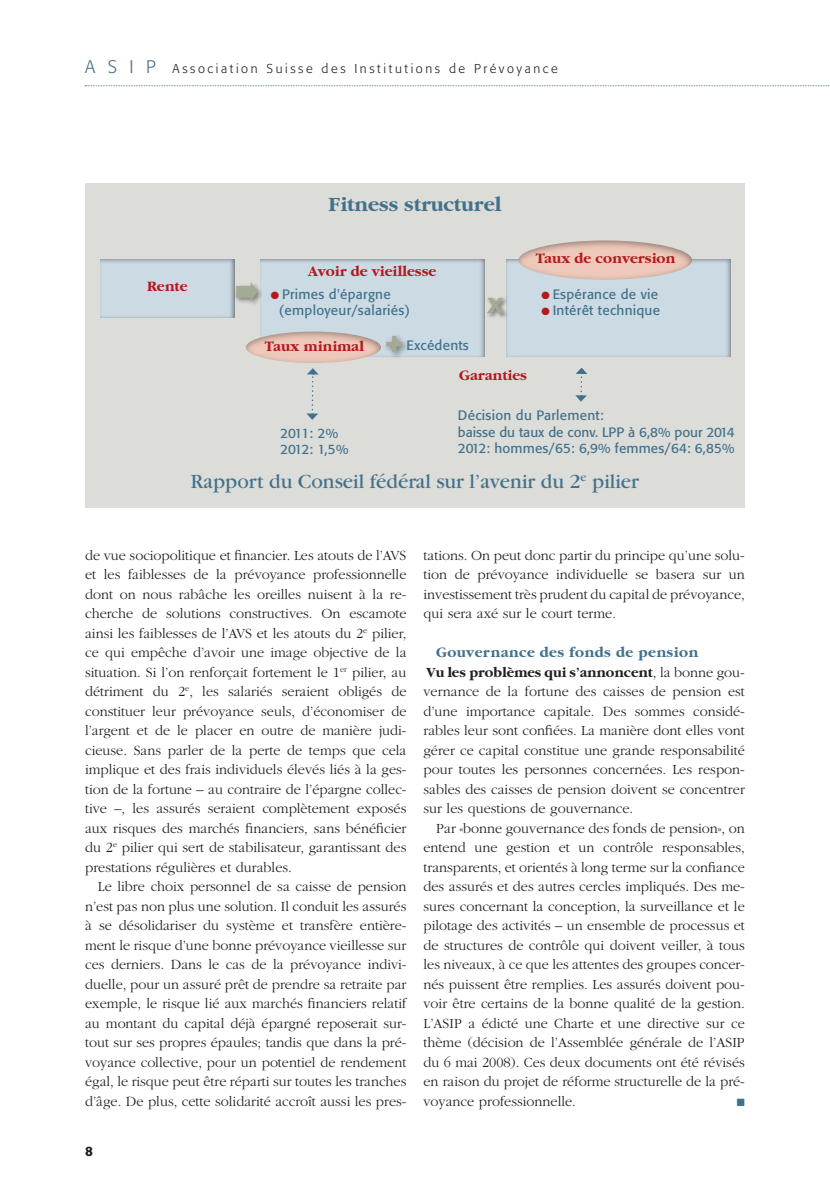
<style>
.page{position:relative;width:830px;height:1191px;background:#fff}
.page>*{position:absolute;margin:0;border:0;box-sizing:border-box;transform-origin:0 0}
.Head3_Lead_SR{font:21px "Garamond LT";color:#41718c}
.Head3_Lead_SR-2{font:700 21px "Garamond LT";color:#41718c}
.t1{font:300 18px "Formata BQ";color:#41718c}
.Head3_Lead_SR-3{font:700 15px "Garamond LT";color:#b4181d}
.Zwischentiteli_gross{font:700 15px "Garamond LT";letter-spacing:.025em;color:#41718c}
.Lauftext_mEinz{font:300 14.55px/19.5px "Garamond LT";color:#231f20;text-align:justify}
.Lauftext_oEinz_Texta{font:300 14.55px/19.5px "Garamond LT";color:#231f20;text-align:justify}
.Blickpunkt3_Text_oDo{font:13.5px "Formata BQ";letter-spacing:.02em;color:#41718c}
.Blickpunkt3_Text_oDo-2{font:13.5px "Formata BQ";color:#41718c}
.t2{font:500 13.5px "Formata BQ";color:#231f20}
.t3{font:300 12.75px "Formata BQ";letter-spacing:.2em;color:#231f20}
.Lauftext_mEinz-2{font:10.5px "Zapf Dingbats";color:#41718c}
.s1{color:#b4181d}
.s2{font-weight:700}
</style>
<div class="page">
<svg style="left:85px;top:85px;width:745px;height:1px"></svg>
<div style="left:85px;top:183px;width:659px;height:324px;background:#dcdcd8"></div>
<div style="left:99px;top:259px;width:137px;height:61px;background:#231f20;opacity:.5"></div>
<div style="left:259px;top:257px;width:228px;height:101px;background:#231f20;opacity:.5"></div>
<div style="left:505px;top:257px;width:228px;height:101px;background:#ccdae4"></div>
<div style="left:515px;top:239px;width:177px;height:42px;background:#231f20;opacity:.5"></div>
<div style="left:233px;top:280px;width:31px;height:28px;background:#231f20;opacity:.5"></div>
<svg style="left:236px;top:282px;width:21px;height:20px"></svg>
<div style="left:243px;top:329px;width:138px;height:34px;background:#231f20;opacity:.5"></div>
<div style="left:485px;top:296px;width:23px;height:22px;background:#231f20;opacity:.5"></div>
<svg style="left:486px;top:298px;width:17px;height:15px"></svg>
<svg style="left:306px;top:368px;width:12px;height:52px"></svg>
<svg style="left:575px;top:367px;width:12px;height:35px"></svg>
<div style="left:382px;top:332px;width:28px;height:28px;background:#231f20;opacity:.5"></div>
<svg style="left:386px;top:336px;width:16px;height:16px"></svg>
<p class="t1" style="left:85px;top:56px;width:72px">A S I P</p>
<p class="t3" style="left:172px;top:61px;width:387px">Association Suisse des Institutions de Prévoyance</p>
<p class="Head3_Lead_SR-2" style="left:328px;top:193px;width:174px">Fitness structurel</p>
<p class="Head3_Lead_SR-3" style="left:308px;top:263px;width:130px">Avoir de vieillesse</p>
<p class="Head3_Lead_SR-3" style="left:535px;top:251px;width:141px">Taux de conversion</p>
<p class="Head3_Lead_SR-3" style="left:147px;top:278px;width:42px">Rente</p>
<p class="Blickpunkt3_Text_oDo" style="left:270px;top:285px;width:121px"><span class="s1">●</span> Primes d'épargne</p>
<p class="Blickpunkt3_Text_oDo" style="left:279px;top:302px;width:133px">(employeur/salariés)</p>
<p class="Head3_Lead_SR-3" style="left:264px;top:338px;width:101px">Taux minimal</p>
<p class="Blickpunkt3_Text_oDo" style="left:406px;top:337px;width:64px">Excédents</p>
<p class="Head3_Lead_SR-3" style="left:459px;top:367px;width:69px">Garanties</p>
<p class="Blickpunkt3_Text_oDo" style="left:541px;top:285px;width:118px"><span class="s1">●</span> Espérance de vie</p>
<p class="Blickpunkt3_Text_oDo" style="left:541px;top:302px;width:120px"><span class="s1">●</span> Intérêt technique</p>
<p class="Blickpunkt3_Text_oDo" style="left:280px;top:424px;width:59px">2011: 2%</p>
<p class="Blickpunkt3_Text_oDo" style="left:280px;top:441px;width:70px">2012: 1,5%</p>
<p class="Blickpunkt3_Text_oDo" style="left:458px;top:407px;width:147px">Décision du Parlement:</p>
<p class="Blickpunkt3_Text_oDo-2" style="left:458px;top:424px;width:278px">baisse du taux de conv. LPP à 6,8% pour 2014</p>
<p class="Blickpunkt3_Text_oDo" style="left:458px;top:440px;width:278px">2012: hommes/65: 6,9% femmes/64: 6,85%</p>
<p class="Head3_Lead_SR" style="left:191px;top:470px;width:449px">Rapport du Conseil fédéral sur l’avenir du 2<sup>e</sup> pilier</p>
<p class="Lauftext_mEinz" style="left:85px;top:545px;width:323px">de vue sociopolitique et financier. Les atouts de l’AVS et les faiblesses de la prévoyance professionnelle dont on nous rabâche les oreilles nuisent à la re&shy;cherche de solutions constructives. On escamote ainsi les faiblesses de l’AVS et les atouts du 2<sup>e</sup> pilier, ce qui empêche d’avoir une image objective de la situation. Si l’on renforçait fortement le 1<sup>er</sup> pilier, au détriment du 2<sup>e</sup>, les salariés seraient obligés de constituer leur prévoyance seuls, d’économiser de l’argent et de le placer en outre de manière judi&shy;cieuse. Sans parler de la perte de temps que cela implique et des frais individuels élevés liés à la ges&shy;tion de la fortune – au contraire de l’épargne collec&shy;tive –, les assurés seraient complètement exposés aux risques des marchés financiers, sans bénéficier du 2<sup>e</sup> pilier qui sert de stabilisateur, garantissant des prestations régulières et durables.</p>
<p class="Lauftext_mEinz" style="left:85px;top:877px;width:323px;text-indent:13px">Le libre choix personnel de sa caisse de pension n’est pas non plus une solution. Il conduit les assurés à se désolidariser du système et transfère entière&shy;ment le risque d’une bonne prévoyance vieillesse sur ces derniers. Dans le cas de la prévoyance indivi&shy;duelle, pour un assuré prêt de prendre sa retraite par exemple, le risque lié aux marchés financiers relatif au montant du capital déjà épargné reposerait sur&shy;tout sur ses propres épaules; tandis que dans la pré&shy;voyance collective, pour un potentiel de rendement égal, le risque peut être réparti sur toutes les tranches d’âge. De plus, cette solidarité accroît aussi les pres-</p>
<p class="t2" style="left:85px;top:1142px;width:9px">8</p>
<p class="Lauftext_mEinz" style="left:423px;top:545px;width:323px">tations. On peut donc partir du principe qu’une solu&shy;tion de prévoyance individuelle se basera sur un investissement très prudent du capital de prévoyance, qui sera axé sur le court terme.</p>
<p class="Zwischentiteli_gross" style="left:436px;top:644px;width:263px">Gouvernance des fonds de pension</p>
<p class="Lauftext_oEinz_Texta" style="left:423px;top:662px;width:323px"><span class="s2">Vu les problèmes qui s’annoncent</span>, la bonne gou&shy;vernance de la fortune des caisses de pension est d’une importance capitale. Des sommes considé&shy;rables leur sont confiées. La manière dont elles vont gérer ce capital constitue une grande responsabilité pour toutes les personnes concernées. Les respon&shy;sables des caisses de pension doivent se concentrer sur les questions de gouvernance.</p>
<p class="Lauftext_mEinz" style="left:423px;top:818px;width:323px;text-indent:13px">Par «bonne gouvernance des fonds de pension», on entend une gestion et un contrôle responsables, transparents, et orientés à long terme sur la confiance des assurés et des autres cercles impliqués. Des me&shy;sures concernant la conception, la surveillance et le pilotage des activités – un ensemble de processus et de structures de contrôle qui doivent veiller, à tous les niveaux, à ce que les attentes des groupes concer&shy;nés puissent être remplies. Les assurés doivent pou&shy;voir être certains de la bonne qualité de la gestion.<br>L’ASIP a édicté une Charte et une directive sur ce thème (décision de l’Assemblée générale de l’ASIP du 6 mai 2008). Ces deux documents ont été révisés en raison du projet de réforme structurelle de la pré&shy;voyance professionnelle.</p>
<p class="Lauftext_mEinz-2" style="left:736px;top:1097px;width:9px">■</p>
</div>
